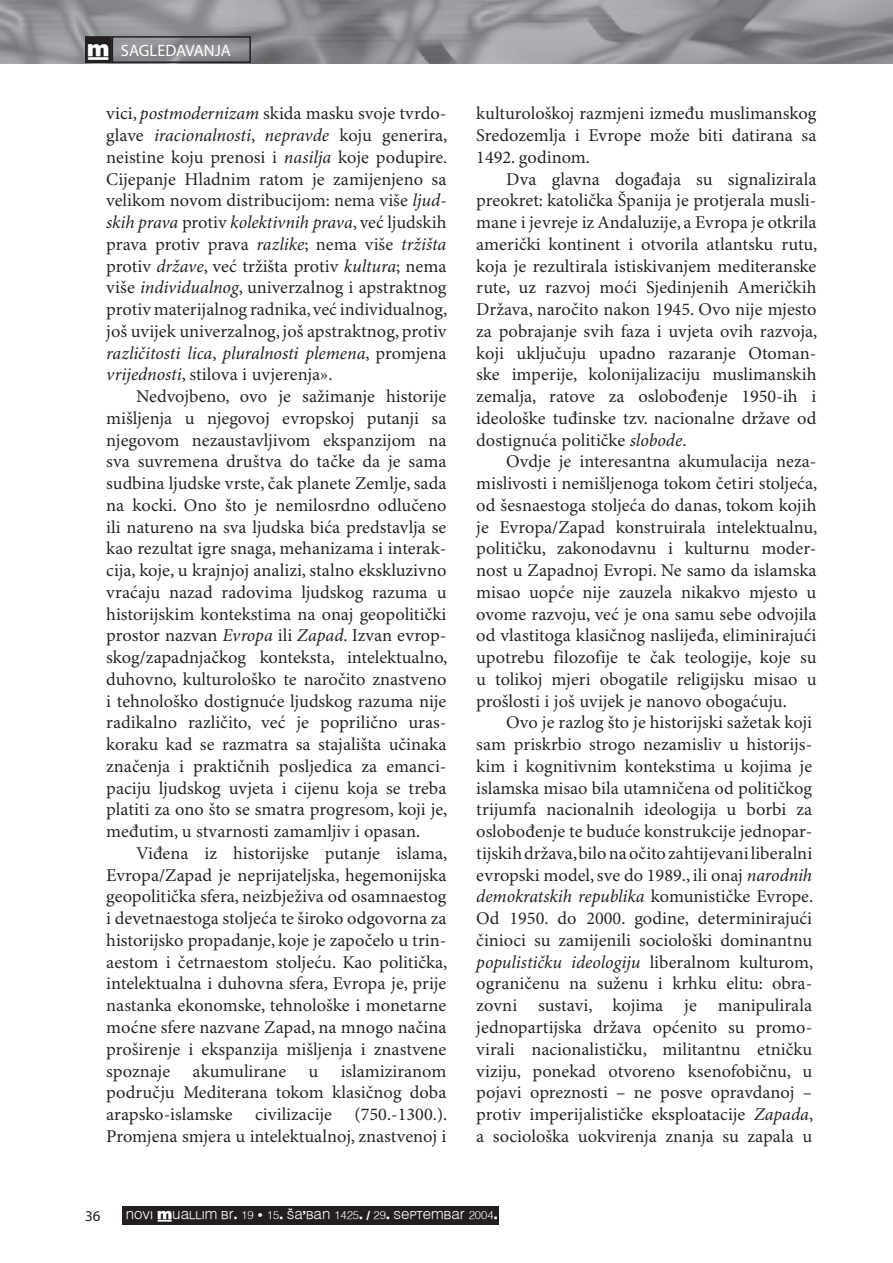
<style>
.page{position:relative;width:893px;height:1263px;background:#fff}
.page>*{position:absolute;margin:0;border:0;box-sizing:border-box;transform-origin:0 0}
.t1{font:18px/21.8px "Minion Pro";color:#231f20;text-align:justify}
.t2{font:16.5px "Myriad Pro";color:#fff}
.t3{font:15px "Myriad Pro";color:#231f20}
.t4{font:11.25px "Muallim";color:#fff}
.s1{font-family:"Muallim"}
.s2{font-style:italic}
.s3{font-size:12px}
</style>
<div class="page">
<img style="left:0;top:0;width:893px;height:64px">
<div style="left:86px;top:37px;width:25px;height:25px;background:#231f20"></div>
<div style="left:85px;top:36px;width:27px;height:27px;border:2px solid #231f20"></div>
<div style="left:112px;top:36px;width:139px;height:27px;border:2px solid #231f20"></div>
<div style="left:122px;top:1207px;width:377px;height:18px;background:#231f20"></div>
<p class="t2" style="left:87px;top:41px;width:145px"><span class="s1">†</span> SAGLEDAVANJA</p>
<p class="t1" style="left:106px;top:103px;width:343px">vici, <span class="s2">postmodernizam</span> skida masku svoje tvrdo&shy;glave <span class="s2">iracionalnosti</span>, <span class="s2">nepravde</span> koju generira, neistine koju prenosi i <span class="s2">nasilja</span> koje podupire.<br>Cijepanje Hladnim ratom je zamijenjeno sa velikom novom distribucijom: nema više <span class="s2">ljud&shy;skih prava</span> protiv <span class="s2">kolektivnih prava</span>, već ljudskih prava protiv prava <span class="s2">razlike</span>; nema više <span class="s2">tržišta </span>protiv <span class="s2">države</span>, već tržišta protiv <span class="s2">kultura</span>; nema više <span class="s2">individualnog</span>, univerzalnog i apstraktnog protiv materijalnog radnika, već individualnog, još uvijek univerzalnog, još apstraktnog, protiv <span class="s2">različitosti lica</span>, <span class="s2">pluralnosti plemena</span>, promjena <span class="s2">vrijednosti</span>, stilova i uvjerenja».</p>
<p class="t1" style="left:106px;top:386px;width:343px;text-indent:30px">Nedvojbeno, ovo je sažimanje historije mišljenja u njegovoj evropskoj putanji sa njegovom nezaustavljivom ekspanzijom na sva suvremena društva do tačke da je sama sudbina ljudske vrste, čak planete Zemlje, sada na kocki. Ono što je nemilosrdno odlučeno ili natureno na sva ljudska bića predstavlja se kao rezultat igre snaga, mehanizama i interak&shy;cija, koje, u krajnjoj analizi, stalno ekskluzivno vraćaju nazad radovima ljudskog razuma u historijskim kontekstima na onaj geopolitički prostor nazvan <span class="s2">Evropa</span> ili <span class="s2">Zapad</span>. Izvan evrop&shy;skog/zapadnjačkog konteksta, intelektualno, duhovno, kulturološko te naročito znastveno i tehnološko dostignuće ljudskog razuma nije radikalno različito, već je poprilično uras&shy;koraku kad se razmatra sa stajališta učinaka značenja i praktičnih posljedica za emanci&shy;paciju ljudskog uvjeta i cijenu koja se treba platiti za ono što se smatra progresom, koji je, međutim, u stvarnosti zamamljiv i opasan.</p>
<p class="t1" style="left:106px;top:843px;width:343px;text-indent:30px">Viđena iz historijske putanje islama, Evropa/Zapad je neprijateljska, hegemonijska geopolitička sfera, neizbježiva od osamnaestog i devetnaestoga stoljeća te široko odgovorna za historijsko propadanje, koje je započelo u trin&shy;aestom i četrnaestom stoljeću. Kao politička, intelektualna i duhovna sfera, Evropa je, prije nastanka ekonomske, tehnološke i monetarne moćne sfere nazvane Zapad, na mnogo načina proširenje i ekspanzija mišljenja i znastvene spoznaje akumulirane u islamiziranom području Mediterana tokom klasičnog doba arapsko-islamske civilizacije (750.-1300.).<br>Promjena smjera u intelektualnoj, znastvenoj i</p>
<p class="t1" style="left:476px;top:103px;width:342px">kulturološkoj razmjeni između muslimanskog Sredozemlja i Evrope može biti datirana sa 1492. godinom.</p>
<p class="t1" style="left:476px;top:168px;width:343px;text-indent:30px">Dva glavna događaja su signalizirala preokret: katolička Španija je protjerala musli&shy;mane i jevreje iz Andaluzije, a Evropa je otkrila američki kontinent i otvorila atlantsku rutu, koja je rezultirala istiskivanjem mediteranske rute, uz razvoj moći Sjedinjenih Američkih Država, naročito nakon 1945. Ovo nije mjesto za pobrajanje svih faza i uvjeta ovih razvoja, koji uključuju upadno razaranje Otoman&shy;ske imperije, kolonijalizaciju muslimanskih zemalja, ratove za oslobođenje 1950-ih i ideološke tuđinske tzv. nacionalne države od dostignuća političke <span class="s2">slobode</span>.</p>
<p class="t1" style="left:476px;top:451px;width:343px;text-indent:30px">Ovdje je interesantna akumulacija neza&shy;mislivosti i nemišljenoga tokom četiri stoljeća, od šesnaestoga stoljeća do danas, tokom kojih je Evropa/Zapad konstruirala intelektualnu, političku, zakonodavnu i kulturnu moder&shy;nost u Zapadnoj Evropi. Ne samo da islamska misao uopće nije zauzela nikakvo mjesto u ovome razvoju, već je ona samu sebe odvojila od vlastitoga klasičnog naslijeđa, eliminirajući upotrebu filozofije te čak teologije, koje su u tolikoj mjeri obogatile religijsku misao u prošlosti i još uvijek je nanovo obogaćuju.</p>
<p class="t1" style="left:476px;top:712px;width:338px;text-indent:30px">Ovo je razlog što je historijski sažetak koji sam priskrbio strogo nezamisliv u historijs&shy;kim i kognitivnim kontekstima u kojima je islamska misao bila utamničena od političkog trijumfa nacionalnih ideologija u borbi za oslobođenje te buduće konstrukcije jednopar&shy;tijskih država, bilo na očito zahtijevani liberalni evropski model, sve do 1989., ili onaj <span class="s2">narodnih demokratskih republika</span> komunističke Evrope.<br>Od 1950. do 2000. godine, determinirajući činioci su zamijenili sociološki dominantnu <span class="s2">populističku ideologiju</span> liberalnom kulturom, ograničenu na suženu i krhku elitu: obra&shy;zovni sustavi, kojima je manipulirala jednopartijska država općenito su promo&shy;virali nacionalističku, militantnu etničku viziju, ponekad otvoreno ksenofobičnu, u pojavi opreznosti – ne posve opravdanoj – protiv imperijalističke eksploatacije <span class="s2">Zapada</span>, a sociološka uokvirenja znanja su zapala u</p>
<p class="t3" style="left:85px;top:1207px;width:17px">36</p>
<p class="t4" style="left:126px;top:1207px;width:373px">NOVI †UALLIM BR. 19 • 15. ŠA’BAN 1425. / 29. SEPTEMBAR 2004<span class="s3">.</span></p>
</div>
